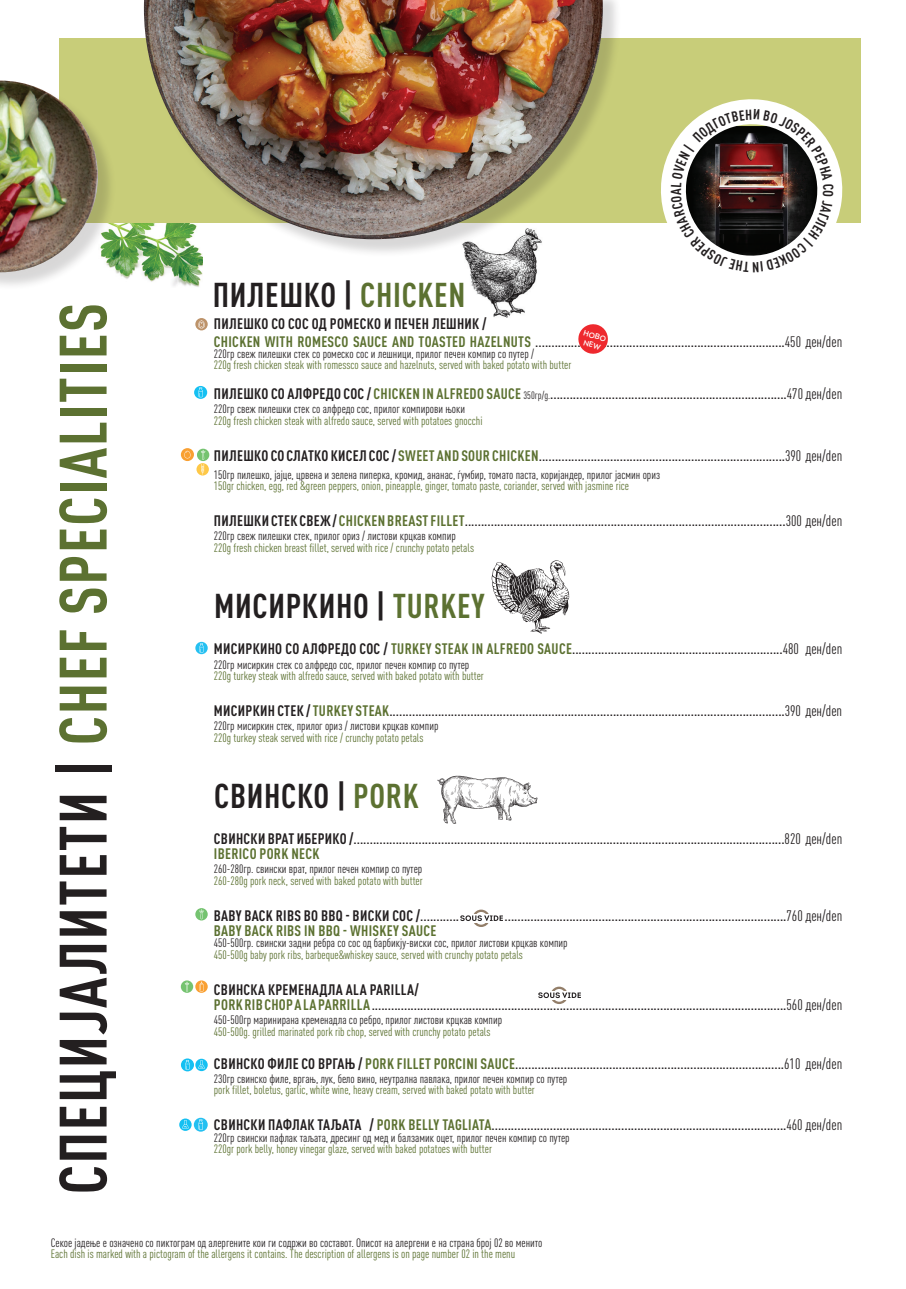
<style>
.page{position:relative;width:906px;height:1289px;background:#fff}
.page>*{position:absolute;margin:0;border:0;box-sizing:border-box;transform-origin:0 0}
.t1{font:700 condensed 65.85px "DIN Pro";letter-spacing:.02em;color:#5c7131}
.t2{font:700 condensed 34.05px "DIN Pro";letter-spacing:.02em;color:#231f20}
.t3{font:500 condensed 15px "DIN Pro";color:#231f20}
.t4{font:700 condensed 15px "DIN Pro";letter-spacing:.02em;color:#231f20}
.t5{font:700 condensed 15px "DIN Pro";letter-spacing:.02em;color:#5c7131}
.t6{font:condensed 12px "DIN Pro";color:#5c7131}
.t7{font:condensed 12px "DIN Pro";color:#231f20}
.t8{font:7.8px "Intro";color:#fff}
.s1{color:#231f20}
.s2{color:#5c7131}
.s3{font-weight:700;color:#5c7131}
.s4{font-weight:400}
.s5{font-weight:700}
.s6{font-weight:400;font-size:10.5px}
</style>
<div class="page">
<img style="left:117px;top:223px;width:85px;height:64px">
<img style="left:465px;top:258px;width:72px;height:60px">
<div style="left:60px;top:39px;width:801px;height:184px;background:#c8cd79"></div>
<svg style="left:491px;top:560px;width:78px;height:73px"></svg>
<svg style="left:437px;top:775px;width:100px;height:48px"></svg>
<svg style="left:195px;top:642px;width:13px;height:12px"></svg>
<svg style="left:200px;top:643px;width:3px;height:9px"></svg>
<svg style="left:194px;top:1117px;width:14px;height:14px"></svg>
<svg style="left:198px;top:1119px;width:5px;height:10px"></svg>
<div style="left:146px;top:0;width:475px;height:258px;background:#231f20;opacity:.18"></div>
<img style="left:144px;top:0;width:459px;height:239px">
<div style="left:0;top:83px;width:117px;height:208px;background:#231f20;opacity:.18"></div>
<img style="left:0;top:81px;width:98px;height:191px">
<svg style="left:460px;top:909px;width:43px;height:18px"></svg>
<svg style="left:538px;top:986px;width:43px;height:18px"></svg>
<svg style="left:195px;top:318px;width:13px;height:12px"></svg>
<svg style="left:198px;top:320px;width:7px;height:8px"></svg>
<svg style="left:179px;top:1118px;width:13px;height:12px"></svg>
<svg style="left:182px;top:1120px;width:7px;height:8px"></svg>
<svg style="left:195px;top:980px;width:13px;height:12px"></svg>
<svg style="left:200px;top:981px;width:3px;height:10px"></svg>
<div style="left:181px;top:980px;width:12px;height:12px;background:#75c370;border-radius:50%"></div>
<svg style="left:185px;top:981px;width:4px;height:10px"></svg>
<svg style="left:195px;top:908px;width:13px;height:12px"></svg>
<svg style="left:199px;top:909px;width:5px;height:10px"></svg>
<div style="left:196px;top:463px;width:13px;height:12px;background:#fec847;border-radius:50%"></div>
<div style="left:197px;top:448px;width:12px;height:13px;background:#75c370;border-radius:50%"></div>
<svg style="left:201px;top:450px;width:4px;height:25px"></svg>
<svg style="left:181px;top:448px;width:13px;height:13px"></svg>
<svg style="left:184px;top:451px;width:6px;height:7px"></svg>
<svg style="left:195px;top:1058px;width:13px;height:13px"></svg>
<svg style="left:198px;top:1060px;width:7px;height:8px"></svg>
<svg style="left:181px;top:1058px;width:13px;height:13px"></svg>
<svg style="left:185px;top:1060px;width:4px;height:9px"></svg>
<svg style="left:194px;top:386px;width:13px;height:13px"></svg>
<svg style="left:199px;top:387px;width:4px;height:10px"></svg>
<svg style="left:661px;top:99px;width:182px;height:124px"></svg>
<svg style="left:671px;top:109px;width:162px;height:147px"></svg>
<svg style="left:578px;top:324px;width:30px;height:30px"></svg>
<p class="t1" style="left:33px;top:1194px;width:892px;rotate:-90deg"><span class="s1">СПЕЦИЈАЛИТЕТИ |</span> CHEF SPECIALITIES</p>
<p class="t2" style="left:213px;top:269px;width:254px">ПИЛЕШКО | <span class="s2">CHICKEN</span></p>
<p class="t4" style="left:214px;top:312px;width:274px">ПИЛЕШКО СО СОС ОД РОМЕСКО И ПЕЧЕН ЛЕШНИК /</p>
<p class="t3" style="left:214px;top:330px;width:630px"><span class="s3">CHICKEN WITH ROMESCO SAUCE AND TOASTED HAZELNUTS</span> .............................................................................<span class="s4">450 ден/den</span></p>
<p class="t7" style="left:214px;top:345px;width:322px">220гр свеж пилешки стек со ромеско сос и лешници, прилог печен компир со путер /</p>
<p class="t6" style="left:214px;top:356px;width:359px">220g fresh chicken steak with romessco sauce and hazelnuts, served with baked potato with butter</p>
<p class="t3" style="left:214px;top:382px;width:630px"><span class="s5">ПИЛЕШКО СО АЛФРЕДО СОС /</span> <span class="s3">CHICKEN IN ALFREDO SAUCE</span> <span class="s6">350гр/g.</span>.........................................................................<span class="s4">470 ден/den</span></p>
<p class="t7" style="left:214px;top:400px;width:253px">220гр свеж пилешки стек со алфредо сос, прилог компирови њоки</p>
<p class="t6" style="left:214px;top:412px;width:270px">220g fresh chicken steak with alfredo sauce, served with potatoes gnocchi</p>
<p class="t3" style="left:214px;top:444px;width:630px"><span class="s5">ПИЛЕШКО СО СЛАТКО КИСЕЛ СОС /</span> <span class="s3">SWEET AND SOUR CHICKEN</span>............................................................................<span class="s4">390 ден/den</span></p>
<p class="t7" style="left:214px;top:466px;width:448px">150гр пилешко, јајце, црвена и зелена пиперка, кромид, ананас, ѓумбир, томато паста, коријандер, прилог јасмин ориз</p>
<p class="t6" style="left:214px;top:477px;width:417px">150gr chicken, egg, red &amp;green peppers, onion, pineapple, ginger, tomato paste, coriander, served with jasmine rice</p>
<p class="t3" style="left:214px;top:509px;width:630px"><span class="s5">ПИЛЕШКИ СТЕК СВЕЖ /</span> <span class="s3">CHICKEN BREAST FILLET</span>...................................................................................................<span class="s4">300 ден/den</span></p>
<p class="t7" style="left:214px;top:527px;width:243px">220гр свеж пилешки стек, прилог ориз / листови крцкав компир</p>
<p class="t6" style="left:214px;top:539px;width:262px">220g fresh chicken breast fillet, served with rice / crunchy potato petals</p>
<p class="t2" style="left:214px;top:580px;width:272px">MИСИРКИНО | <span class="s2">TURKEY</span></p>
<p class="t3" style="left:214px;top:637px;width:630px"><span class="s5">МИСИРКИНО СО АЛФРЕДО СОС /</span> <span class="s3">TURKEY STEAK IN ALFREDO SAUCE</span>.................................................................<span class="s4">480 ден/den</span></p>
<p class="t7" style="left:214px;top:655px;width:257px">220гр мисиркин стек со алфредо сос, прилог печен компир со путер</p>
<p class="t6" style="left:214px;top:667px;width:271px">220g turkey steak with alfredo sauce, served with baked potato with butter</p>
<p class="t3" style="left:214px;top:699px;width:630px"><span class="s5">МИСИРКИН СТЕК /</span> <span class="s3">TURKEY STEAK</span>..........................................................................................................................<span class="s4">390 ден/den</span></p>
<p class="t7" style="left:214px;top:717px;width:226px">220гр мисиркин стек, прилог ориз / листови крцкав компир</p>
<p class="t6" style="left:214px;top:729px;width:211px">220g turkey steak served with rice / crunchy potato petals</p>
<p class="t2" style="left:214px;top:770px;width:206px">СВИНСКО | <span class="s2">PORK</span></p>
<p class="t3" style="left:214px;top:827px;width:630px"><span class="s5">СВИНСКИ ВРАТ ИБЕРИКО /</span>.....................................................................................................................................<span class="s4">820 ден/den</span></p>
<p class="t5" style="left:214px;top:842px;width:107px">IBERICO PORK NECK</p>
<p class="t7" style="left:214px;top:860px;width:210px">260-280гр. свински врат, прилог печен компир со путер</p>
<p class="t6" style="left:214px;top:872px;width:210px">260-280g pork neck, served with baked potato with butter</p>
<p class="t3" style="left:214px;top:904px;width:630px"><span class="s5">BABY BACK RIBS ВО BBQ - ВИСКИ СОС /</span>.................................................................................................................<span class="s4">760 ден/den</span></p>
<p class="t5" style="left:214px;top:919px;width:224px">BABY BACK RIBS IN BBQ - WHISKEY SAUCE</p>
<p class="t7" style="left:214px;top:934px;width:355px">450-500гр. свински задни ребра со сос од барбикју-виски сос, прилог листови крцкав компир</p>
<p class="t6" style="left:214px;top:945px;width:311px">450-500g baby pork ribs, barbeque&amp;whiskey sauce, served with crunchy potato petals</p>
<p class="t4" style="left:214px;top:978px;width:206px">СВИНСКА КРЕМЕНАДЛА ALA PARILLA/</p>
<p class="t3" style="left:214px;top:993px;width:630px"><span class="s3">PORK RIB CHOP A LA PARRILLA</span> ................................................................................................................................<span class="s4">560 ден/den</span></p>
<p class="t7" style="left:214px;top:1011px;width:290px">450-500гр маринирана кременадла со ребро, прилог листови крцкав компир</p>
<p class="t6" style="left:214px;top:1022px;width:278px">450-500g. grilled marinated pork rib chop, served with crunchy potato petals</p>
<p class="t3" style="left:214px;top:1052px;width:630px"><span class="s5">СВИНСКО ФИЛЕ СО ВРГАЊ /</span> <span class="s3">PORK FILLET PORCINI SAUCE</span>...................................................................................<span class="s4">610 ден/den</span></p>
<p class="t7" style="left:214px;top:1070px;width:355px">230гр свинско филе, вргањ, лук, бело вино, неутрална павлака, прилог печен компир со путер</p>
<p class="t6" style="left:214px;top:1081px;width:322px">pork fillet, boletus, garlic, white wine, heavy cream, served with baked potato with butter</p>
<p class="t3" style="left:214px;top:1113px;width:630px"><span class="s5">СВИНСКИ ПАФЛАК ТАЉАТА /</span> <span class="s3">PORK BELLY TAGLIATA</span>...........................................................................................<span class="s4">460 ден/den</span></p>
<p class="t7" style="left:214px;top:1128px;width:357px">220гр свински пафлак таљата, дресинг од мед и балзамик оцет, прилог печен компир со путер</p>
<p class="t6" style="left:214px;top:1140px;width:280px">220gr pork belly, honey vinegar glaze, served with baked potatoes with butter</p>
<p class="t8" style="left:585px;top:327px;width:25px;rotate:17deg">НОВО</p>
<p class="t7" style="left:51px;top:1233px;width:493px">Секое јадење е означено со пиктограм од алергените кои ги содржи во составот. Описот на алергени е на страна број 02 во менито</p>
<p class="t6" style="left:51px;top:1245px;width:466px">Each dish is marked with a pictogram of the allergens it contains. The description of allergens is on page number 02 in the menu</p>
</div>
